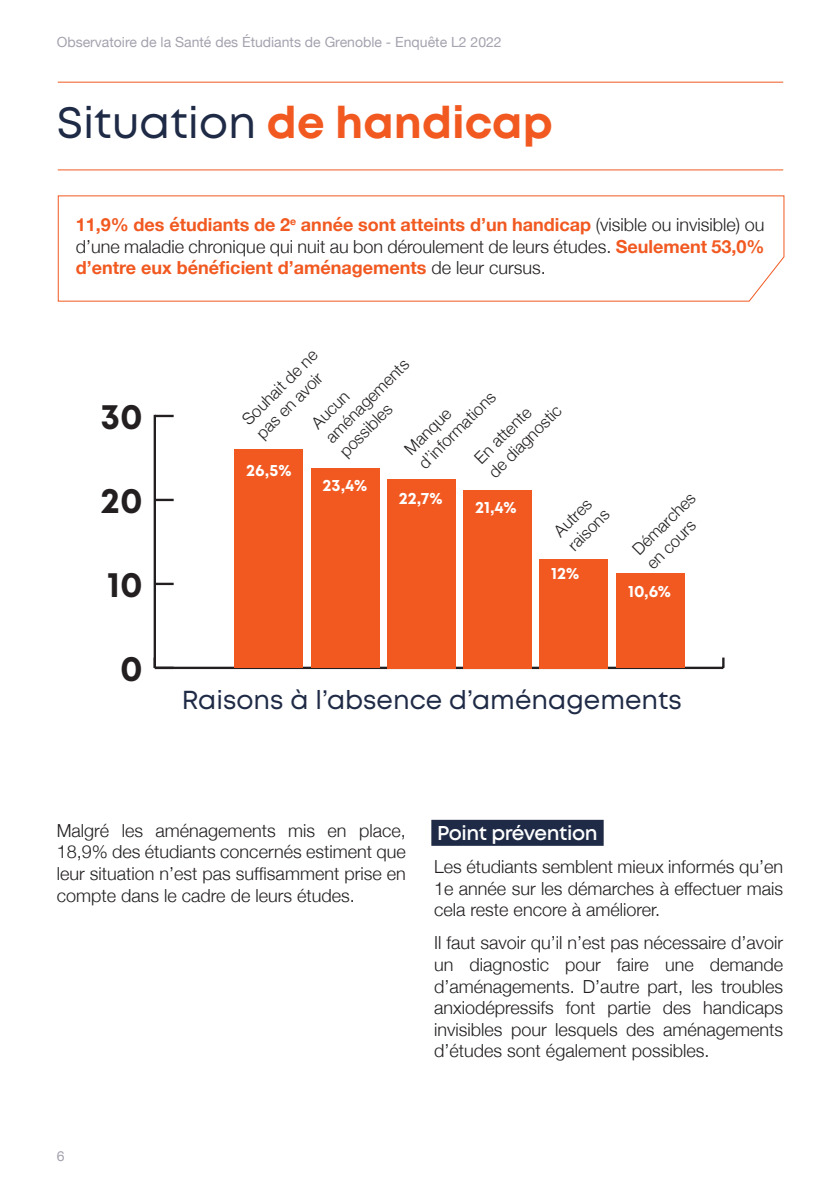
<style>
.page{position:relative;width:840px;height:1191px;background:#fff}
.page>*{position:absolute;margin:0;border:0;box-sizing:border-box;transform-origin:0 0}
.t1{font:700 44px "Mont";color:#f15921}
.t2{font:700 35.6px "Mont";color:#231f20}
.t3{font:26px "Mont";color:#1f2b46}
.t4{font:600 20px "Mont";letter-spacing:-.02em;color:#fff}
.t5{font:300 18px/21.6px "Helvetica Neue";color:#231f20;text-align:justify}
.t6{font:700 18px/21.6px "Helvetica Neue";color:#f15921;text-align:justify}
.t7{font:300 16.6px/19.8px "Helvetica Neue";color:#231f20}
.t8{font:700 16.6px "Mont";color:#fff}
.t9{font:14px "Helvetica Neue";color:#a4a3af}
.s1{font-weight:400;color:#1f2b46}
.s2{font-weight:300;color:#231f20}
</style>
<div class="page">
<hr style="left:58px;top:169px;width:724px;height:1px;background:#f15921">
<hr style="left:58px;top:82px;width:724px;height:1px;background:#f15921">
<svg style="left:57px;top:195px;width:727px;height:107px"></svg>
<hr style="left:155px;top:666px;width:568px;height:3px;background:#231f20">
<svg style="left:721px;top:657px;width:3px;height:11px"></svg>
<hr style="left:153px;top:415px;width:3px;height:253px;background:#231f20">
<svg style="left:156px;top:583px;width:17px;height:2px"></svg>
<svg style="left:156px;top:499px;width:17px;height:2px"></svg>
<svg style="left:156px;top:415px;width:17px;height:2px"></svg>
<div style="left:615px;top:573px;width:69px;height:95px;background:#f15921"></div>
<div style="left:539px;top:559px;width:69px;height:109px;background:#f15921"></div>
<div style="left:463px;top:490px;width:68px;height:178px;background:#f15921"></div>
<div style="left:387px;top:479px;width:68px;height:189px;background:#f15921"></div>
<div style="left:311px;top:468px;width:68px;height:200px;background:#f15921"></div>
<div style="left:234px;top:450px;width:69px;height:218px;background:#f15921"></div>
<div style="left:431px;top:820px;width:172px;height:26px;background:#1f2b46"></div>
<p class="t9" style="left:57px;top:32px;width:446px">Observatoire de la Santé des Étudiants de Grenoble - Enquête L2 2022</p>
<p class="t1" style="left:57px;top:94px;width:497px"><span class="s1">Situation</span> de handicap</p>
<p class="t6" style="left:76px;top:214px;width:690px">11,9% des étudiants de 2<sup>e</sup> année sont atteints d’un handicap <span class="s2">(visible ou invisible) ou d’une maladie chronique qui nuit au bon déroulement de leurs études.</span> Seulement 53,0% d’entre eux bénéficient d’aménagements <span class="s2">de leur cursus.</span></p>
<h2 class="t2" style="left:100px;top:394px;width:44px">30</h2>
<h2 class="t2" style="left:100px;top:478px;width:44px">20</h2>
<h2 class="t2" style="left:107px;top:562px;width:37px">10</h2>
<p class="t7" style="left:237px;top:414px;width:100px;rotate:-45deg">Souhait de ne</p>
<p class="t7" style="left:320px;top:432px;width:112px;rotate:-45deg">aménagements possibles</p>
<p class="t7" style="left:251px;top:428px;width:88px;rotate:-45deg">pas en avoir</p>
<p class="t7" style="left:306px;top:417px;width:47px;rotate:-45deg">Aucun</p>
<p class="t7" style="left:399px;top:444px;width:102px;rotate:-45deg">Manque d’informations</p>
<p class="t7" style="left:469px;top:453px;width:97px;rotate:-45deg">En attente<br>de diagnostic</p>
<p class="t8" style="left:246px;top:459px;width:47px">26,5%</p>
<p class="t8" style="left:322px;top:474px;width:46px">23,4%</p>
<p class="t8" style="left:398px;top:487px;width:45px">22,7%</p>
<p class="t7" style="left:548px;top:525px;width:47px;rotate:-45deg">Autres</p>
<p class="t8" style="left:474px;top:497px;width:43px">21,4%</p>
<p class="t7" style="left:562px;top:540px;width:52px;rotate:-45deg">raisons</p>
<p class="t8" style="left:551px;top:562px;width:30px">12%</p>
<p class="t7" style="left:627px;top:544px;width:83px;rotate:-45deg">Démarches en cours</p>
<p class="t8" style="left:627px;top:580px;width:44px">10,6%</p>
<h2 class="t2" style="left:120px;top:646px;width:24px">0</h2>
<p class="t3" style="left:181px;top:683px;width:501px">Raisons à l’absence d’aménagements</p>
<p class="t5" style="left:57px;top:818px;width:350px">Malgré les aménagements mis en place, 18,9% des étudiants concernés estiment que leur situation n’est pas suffisamment prise en compte dans le cadre de leurs études.</p>
<p class="t4" style="left:437px;top:820px;width:162px">Point prévention</p>
<p class="t5" style="left:434px;top:854px;width:350px">Les étudiants semblent mieux informés qu’en 1e année sur les démarches à effectuer mais cela reste encore à améliorer.</p>
<p class="t5" style="left:434px;top:930px;width:350px">Il faut savoir qu’il n’est pas nécessaire d’avoir un diagnostic pour faire une demande d’aménagements. D’autre part, les troubles anxiodépressifs font partie des handicaps invisibles pour lesquels des aménagements d’études sont également possibles.</p>
<p class="t9" style="left:57px;top:1146px;width:9px">6</p>
</div>
